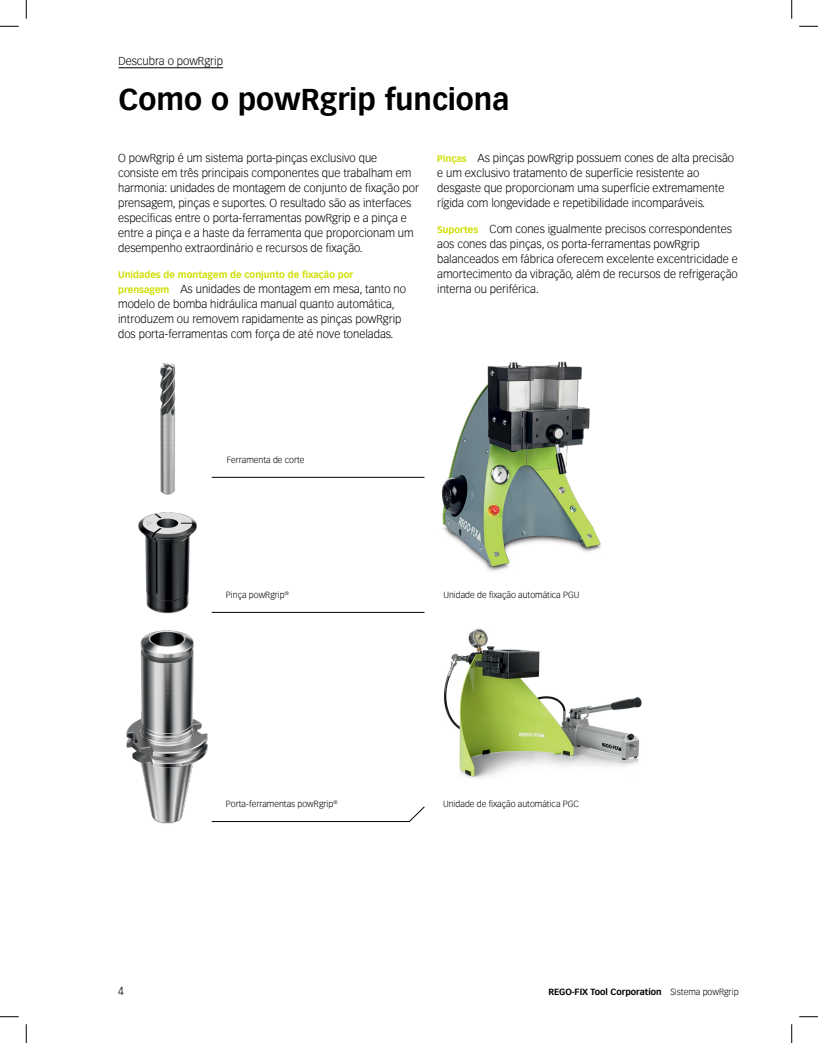
<style>
.page{position:relative;width:818px;height:1043px;background:#fff}
.page>*{position:absolute;margin:0;border:0;box-sizing:border-box;transform-origin:0 0}
.Headline_24{font:700 29.38px "Vectora Com";color:#000}
.Copy_9{font:300 11.25px/15px "Vectora Com";color:#000}
.Head_Intro_9{font:300 11.25px "Vectora Com";color:#000}
.Copy_9-2{font:700 9.38px "Vectora Com";color:#cfde00}
.t1{font:300 8.75px "Vectora Com";color:#000}
.t2{font:700 8.75px "Vectora Com";color:#000}
.s1{font-weight:700;font-size:9.38px;color:#cfde00}
.s2{font-weight:300}
</style>
<div class="page">
<hr style="left:118px;top:68px;width:105px;height:1px;background:#000">
<img style="left:441px;top:361px;width:160px;height:210px">
<img style="left:444px;top:628px;width:198px;height:151px">
<svg style="left:409px;top:806px;width:16px;height:15px"></svg>
<hr style="left:212px;top:612px;width:212px;height:1px;background:#000">
<hr style="left:212px;top:477px;width:212px;height:1px;background:#000">
<img style="left:126px;top:630px;width:88px;height:194px">
<img style="left:138px;top:512px;width:59px;height:101px">
<img style="left:160px;top:363px;width:16px;height:132px">
<svg style="left:0;top:25px;width:19px;height:2px"></svg>
<svg style="left:799px;top:25px;width:19px;height:2px"></svg>
<svg style="left:0;top:1016px;width:19px;height:1px"></svg>
<svg style="left:799px;top:1016px;width:19px;height:1px"></svg>
<svg style="left:25px;top:0;width:2px;height:19px"></svg>
<svg style="left:25px;top:1024px;width:2px;height:18px"></svg>
<svg style="left:791px;top:0;width:1px;height:19px"></svg>
<svg style="left:791px;top:1024px;width:1px;height:18px"></svg>
<p class="Head_Intro_9" style="left:118px;top:54px;width:106px">Descubra o powRgrip</p>
<p class="Headline_24" style="left:118px;top:81px;width:392px">Como o powRgrip funciona</p>
<p class="Copy_9" style="left:118px;top:150px;width:302px">O powRgrip é um sistema porta-pinças exclusivo que consiste em três principais componentes que trabalham em harmonia: unidades de montagem de conjunto de fixação por prensagem, pinças e suportes. O resultado são as interfaces específicas entre o porta-ferramentas powRgrip e a pinça e entre a pinça e a haste da ferramenta que proporcionam um desempenho extraordinário e recursos de fixação.</p>
<p class="Copy_9-2" style="left:118px;top:269px;width:237px">Unidades de montagem de conjunto de fixação por</p>
<p class="Copy_9" style="left:118px;top:281px;width:289px"><span class="s1">prensagem</span> As unidades de montagem em mesa, tanto no modelo de bomba hidráulica manual quanto automática, introduzem ou removem rapidamente as pinças powRgrip dos porta-ferramentas com força de até nove toneladas.</p>
<p class="Copy_9" style="left:437px;top:150px;width:298px"><span class="s1">Pinças</span> As pinças powRgrip possuem cones de alta precisão e um exclusivo tratamento de superfície resistente ao desgaste que proporcionam uma superfície extremamente rígida com longevidade e repetibilidade incomparáveis.</p>
<p class="Copy_9" style="left:437px;top:221px;width:302px"><span class="s1">Suportes</span> Com cones igualmente precisos correspondentes aos cones das pinças, os porta-ferramentas powRgrip balanceados em fábrica oferecem excelente excentricidade e amortecimento da vibração, além de recursos de refrigeração interna ou periférica.</p>
<p class="t1" style="left:227px;top:454px;width:79px">Ferramenta de corte</p>
<p class="t1" style="left:226px;top:589px;width:64px">Pinça powRgrip<sup>®</sup></p>
<p class="t1" style="left:226px;top:798px;width:113px">Porta-ferramentas powRgrip<sup>®</sup></p>
<p class="t1" style="left:443px;top:589px;width:138px">Unidade de fixação automática PGU</p>
<p class="t1" style="left:443px;top:798px;width:137px">Unidade de fixação automática PGC</p>
<p class="Copy_9" style="left:118px;top:983px;width:7px">4</p>
<p class="t2" style="left:548px;top:986px;width:192px">REGO-FIX Tool Corporation <span class="s2">Sistema powRgrip</span></p>
</div>
